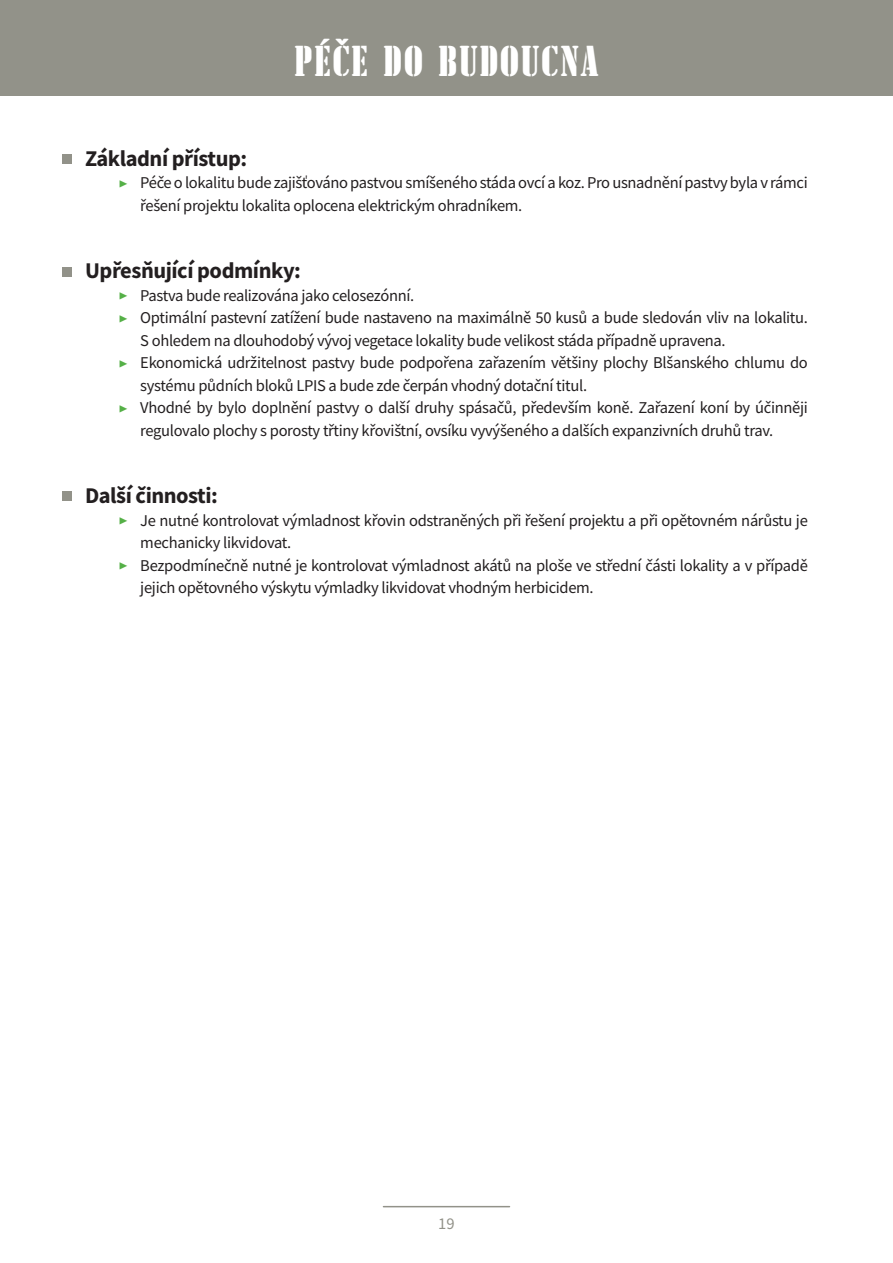
<style>
.page{position:relative;width:893px;height:1263px;background:#fff}
.page>*{position:absolute;margin:0;border:0;box-sizing:border-box;transform-origin:0 0}
.t1{font:45px "Stencil Com DCE";letter-spacing:.06em;color:#fff}
.Nadpis_odstavce{font:700 22.5px "Source Sans Pro";letter-spacing:-.02em;color:#231f20}
.Základní_odstavec{font:16.5px/22.5px "Source Sans Pro";letter-spacing:-.02em;color:#231f20}
.t2{font:16.5px "Source Sans Pro";color:#929289}
.s1{font-weight:300;font-style:italic;font-size:9px;color:#55b047}
</style>
<div class="page">
<hr style="left:383px;top:1206px;width:126px;height:1px;background:#929289">
<div style="left:0;top:0;width:893px;height:96px;background:#929289"></div>
<div style="left:62px;top:267px;width:10px;height:10px;background:#929289"></div>
<div style="left:62px;top:154px;width:10px;height:10px;background:#929289"></div>
<div style="left:62px;top:491px;width:10px;height:10px;background:#929289"></div>
<p class="t1" style="left:295px;top:36px;width:305px">PÉČE DO BUDOUCNA</p>
<p class="Nadpis_odstavce" style="left:85px;top:143px;width:164px">Základní přístup:</p>
<p class="Základní_odstavec" style="left:140px;top:171px;width:669px;text-indent:-21px"><span class="s1">▶</span> Péče o lokalitu bude zajišťováno pastvou smíšeného stáda ovcí a koz. Pro usnadnění pastvy byla v rámci řešení projektu lokalita oplocena elektrickým ohradníkem.</p>
<p class="Nadpis_odstavce" style="left:85px;top:255px;width:217px">Upřesňující podmínky:</p>
<p class="Základní_odstavec" style="left:119px;top:284px;width:297px"><span class="s1">▶</span> Pastva bude realizována jako celosezónní.</p>
<p class="Základní_odstavec" style="left:140px;top:306px;width:669px;text-indent:-21px"><span class="s1">▶</span> Optimální pastevní zatížení bude nastaveno na maximálně 50 kusů a bude sledován vliv na lokalitu.<br>S ohledem na dlouhodobý vývoj vegetace lokality bude velikost stáda případně upravena.</p>
<p class="Základní_odstavec" style="left:140px;top:351px;width:669px;text-indent:-21px"><span class="s1">▶</span> Ekonomická udržitelnost pastvy bude podpořena zařazením většiny plochy Blšanského chlumu do systému půdních bloků LPIS a bude zde čerpán vhodný dotační titul.</p>
<p class="Základní_odstavec" style="left:140px;top:396px;width:669px;text-indent:-21px"><span class="s1">▶</span> Vhodné by bylo doplnění pastvy o další druhy spásačů, především koně. Zařazení koní by účinněji regulovalo plochy s porosty třtiny křovištní, ovsíku vyvýšeného a dalších expanzivních druhů trav.</p>
<p class="Nadpis_odstavce" style="left:85px;top:480px;width:134px">Další činnosti:</p>
<p class="Základní_odstavec" style="left:140px;top:509px;width:669px;text-indent:-21px"><span class="s1">▶</span> Je nutné kontrolovat výmladnost křovin odstraněných při řešení projektu a při opětovném nárůstu je mechanicky likvidovat.</p>
<p class="Základní_odstavec" style="left:140px;top:554px;width:669px;text-indent:-21px"><span class="s1">▶</span> Bezpodmínečně nutné je kontrolovat výmladnost akátů na ploše ve střední části lokality a v případě jejich opětovného výskytu výmladky likvidovat vhodným herbicidem.</p>
<p class="t2" style="left:438px;top:1213px;width:18px">19</p>
</div>
